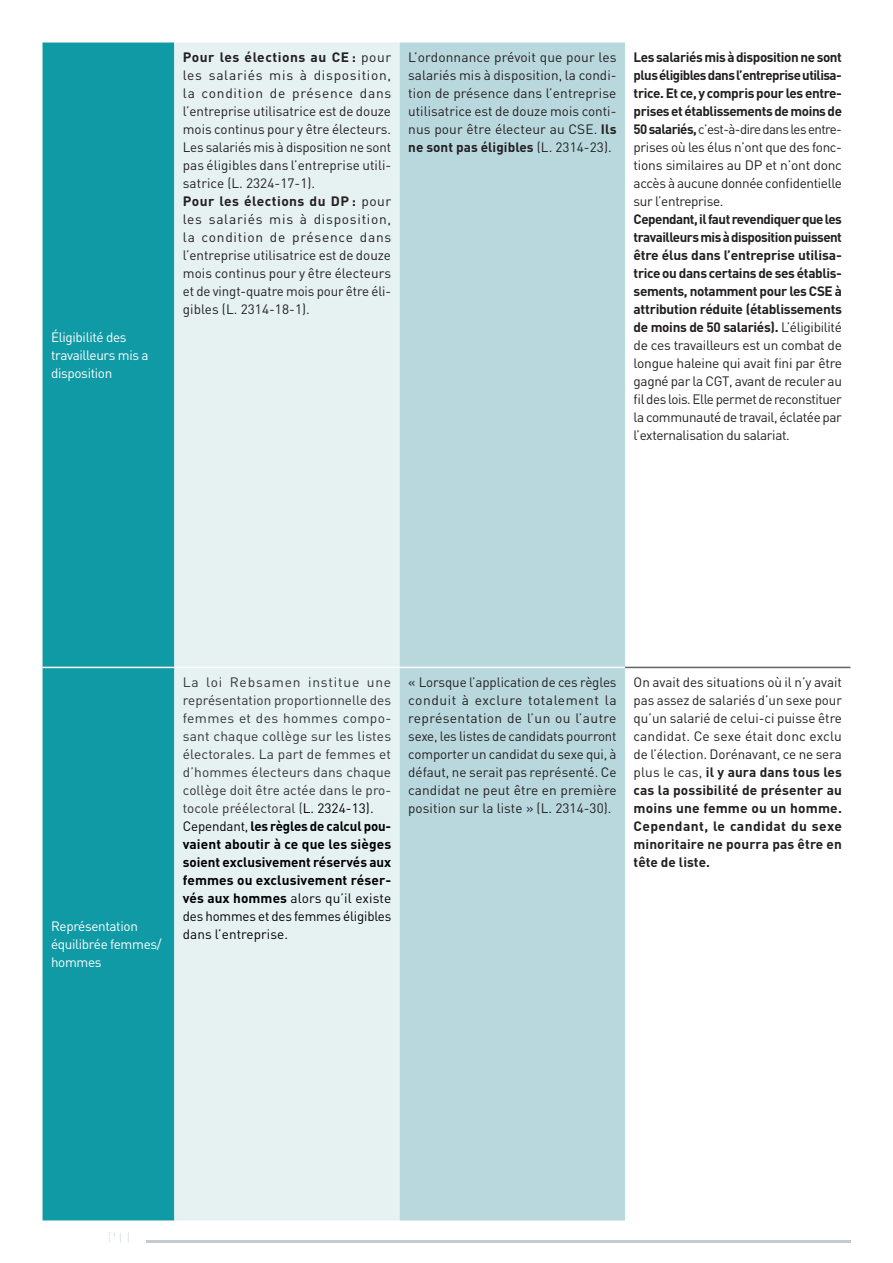
<style>
.page{position:relative;width:893px;height:1263px;background:#fff}
.page>*{position:absolute;margin:0;border:0;box-sizing:border-box;transform-origin:0 0}
.t1{font:17.4px "Minion Pro";color:#c1cbd1}
.t2{font:13.5px/18px "DIN";letter-spacing:.005em;color:#231f20;text-align:justify}
.t3{font:700 13.5px/18px "DIN";letter-spacing:-.025em;color:#231f20;text-align:justify}
.t4{font:13.5px/18px "DIN";letter-spacing:.005em;color:#333}
.t5{font:13.5px/18px "DIN";letter-spacing:-.025em;color:#fff}
.s1{font-weight:700}
.s2{font-weight:400}
.s3{color:#000}
.s4{font-weight:700;color:#000}
</style>
<div class="page">
<hr style="left:146px;top:1240px;width:704px;height:2px;background:#c1cbd1">
<div style="left:43px;top:43px;width:131px;height:1177px;background:#0f9aa5"></div>
<div style="left:174px;top:43px;width:226px;height:1177px;background:#e6f1f2"></div>
<div style="left:400px;top:43px;width:225px;height:1177px;background:#b9d8de"></div>
<hr style="left:43px;top:667px;width:131px;height:1px;background:#fff">
<hr style="left:174px;top:667px;width:226px;height:1px;background:#fff">
<hr style="left:400px;top:667px;width:225px;height:1px;background:#fff">
<hr style="left:625px;top:667px;width:225px;height:1px;background:#636366">
<p class="t5" style="left:51px;top:328px;width:99px">Éligibilité des travailleurs mis a disposition</p>
<p class="t2" style="left:183px;top:48px;width:210px;text-align:left"><span class="s1">Pour les élections au CE :</span> pour les salariés mis à disposition, la condition de présence dans l’entreprise utilisatrice est de douze mois continus pour y être électeurs.<br>Les salariés mis à disposition ne sont pas éligibles dans l’entreprise utili&shy;satrice (L. 2324-17-1).<br><span class="s1">Pour les élections du DP :</span> pour les salariés mis à disposition, la condition de présence dans l’entreprise utilisatrice est de douze mois continus pour y être électeurs et de vingt-quatre mois pour être éli&shy;gibles (L. 2314-18-1).</p>
<p class="t2" style="left:408px;top:48px;width:210px">L’ordonnance prévoit que pour les salariés mis à disposition, la condi&shy;tion de présence dans l’entreprise utilisatrice est de douze mois conti&shy;nus pour être électeur au CSE. <span class="s1">Ils ne sont pas éligibles</span> (L. 2314-23).</p>
<p class="t3" style="left:634px;top:48px;width:210px">Les salariés mis à disposition ne sont plus éligibles dans l’entreprise utilisa&shy;trice. Et ce, y compris pour les entre&shy;prises et établissements de moins de 50 salariés, <span class="s2">c’est-à-dire dans les entre&shy;prises où les élus n’ont que des fonc&shy;tions similaires au DP et n’ont donc accès à aucune donnée confidentielle sur l’entreprise.</span></p>
<p class="t3" style="left:634px;top:210px;width:210px">Cependant, il faut revendiquer que les travailleurs mis à disposition puissent être élus dans l’entreprise utilisa&shy;trice ou dans certains de ses établis&shy;sements, notamment pour les CSE à attribution réduite (établissements de moins de 50 salariés). <span class="s2">L’éligibilité de ces travailleurs est un combat de longue haleine qui avait fini par être gagné par la CGT, avant de reculer au fil des lois. Elle permet de reconstituer la communauté de travail, éclatée par l’externalisation du salariat.</span></p>
<p class="t5" style="left:51px;top:917px;width:112px">Représentation équilibrée femmes/ hommes</p>
<p class="t4" style="left:183px;top:673px;width:210px">La loi Rebsamen institue une représentation proportionnelle des femmes et des hommes compo&shy;sant chaque collège sur les listes électorales. La part de femmes et d’hommes électeurs dans chaque collège doit être actée dans le pro&shy;tocole préélectoral (<span class="s3">L. 2324-13).<br>Cependant,</span> <span class="s4">les règles de calcul pou&shy;vaient aboutir à ce que les sièges soient exclusivement réservés aux femmes ou exclusivement réser&shy;vés aux hommes</span> <span class="s3">alors qu’il existe des hommes et des femmes éligibles dans l’entreprise.</span></p>
<p class="t2" style="left:408px;top:673px;width:210px">« Lorsque l’application de ces règles conduit à exclure totalement la représentation de l’un ou l’autre sexe, les listes de candidats pourront comporter un candidat du sexe qui, à défaut, ne serait pas représenté. Ce candidat ne peut être en première position sur la liste » (L. 2314-30).</p>
<p class="t2" style="left:634px;top:673px;width:210px">On avait des situations où il n’y avait pas assez de salariés d’un sexe pour qu’un salarié de celui-ci puisse être candidat. Ce sexe était donc exclu de l’élection. Dorénavant, ce ne sera plus le cas, <span class="s1">il y aura dans tous les cas la possibilité de présenter au moins une femme ou un homme.<br>Cependant, le candidat du sexe minoritaire ne pourra pas être en tête de liste.</span></p>
<p class="t1" style="left:106px;top:1225px;width:28px">P11</p>
</div>
